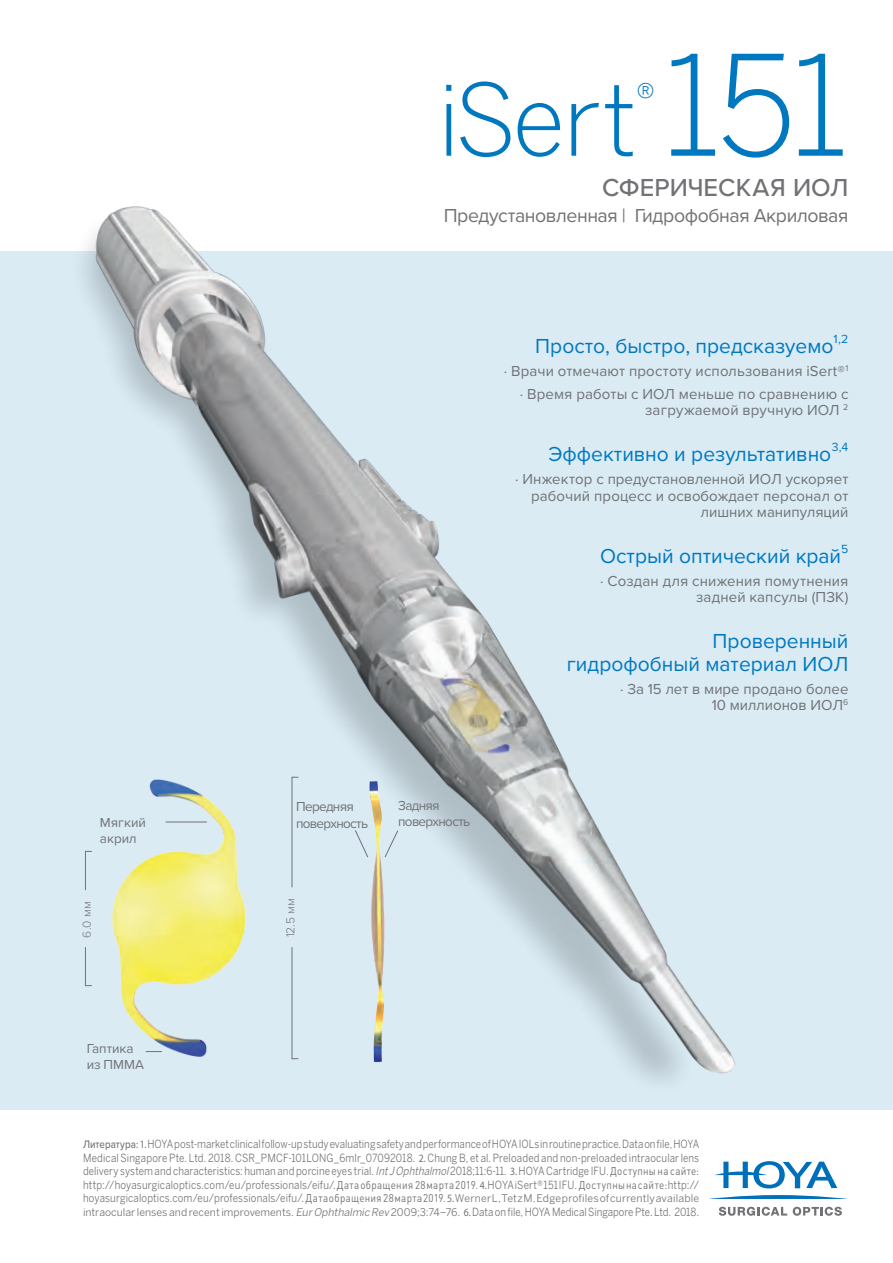
<style>
.page{position:relative;width:893px;height:1263px;background:#fff}
.page>*{position:absolute;margin:0;border:0;box-sizing:border-box;transform-origin:0 0}
.t1{font:300 137.85px "Benton Sans";color:#0078c0}
.t2{font:300 98.4px "Benton Sans";letter-spacing:-.035em;color:#0078c0}
.t3{font:300 33.3px "Benton Sans";color:#0078c0}
.t4{font:500 25.5px "Proxima Nova";color:#717275}
.t5{font:21px/22.8px "Proxima Nova";color:#0078c0;text-align:right}
.t6{font:19.5px "Proxima Nova";letter-spacing:-.025em;color:#717275}
.t7{font:15px/16.5px "Proxima Nova";letter-spacing:.005em;color:#717275;text-align:right}
.t8{font:13.5px/16.2px "Proxima Nova";letter-spacing:-.05em;color:#717275}
.t9{font:13.5px/16.2px "Proxima Nova";color:#717275}
.t10{font:12.3px "Proxima Nova";color:#0078c0}
.t11{font:300 12px "Proxima Nova";color:#717275}
.t12{font:11.25px/13.5px "Benton Sans";letter-spacing:.015em;color:#717275;text-align:justify;scale:.87 1}
.t13{font:10.5px "Benton Sans";color:#717275}
.s1{font-family:"Proxima Nova";font-weight:500}
.s2{font-family:"Myriad Pro"}
.s3{font-style:italic}
.s4{font-family:"DIN Pro"}
.s5{font-size:10.5px}
.s6{font-family:"Myriad Pro";font-size:11.25px}
.s7{font-size:11.25px}
</style>
<div class="page">
<div style="left:0;top:251px;width:893px;height:859px;background:#daebf4"></div>
<img style="left:83px;top:206px;width:653px;height:875px">
<svg style="left:715px;top:1161px;width:122px;height:27px"></svg>
<svg style="left:719px;top:1207px;width:68px;height:9px"></svg>
<svg style="left:793px;top:1207px;width:49px;height:9px"></svg>
<svg style="left:708px;top:1195px;width:140px;height:4px"></svg>
<svg style="left:355px;top:830px;width:8px;height:27px"></svg>
<svg style="left:394px;top:830px;width:4px;height:27px"></svg>
<svg style="left:85px;top:947px;width:7px;height:39px"></svg>
<svg style="left:85px;top:851px;width:7px;height:39px"></svg>
<svg style="left:292px;top:947px;width:7px;height:112px"></svg>
<svg style="left:292px;top:777px;width:7px;height:111px"></svg>
<img style="left:103px;top:751px;width:150px;height:330px">
<img style="left:363px;top:779px;width:31px;height:289px">
<h1 class="t1" style="left:662px;top:24px;width:188px">151</h1>
<h3 class="t4" style="left:602px;top:169px;width:248px">СФЕРИЧЕСКАЯ ИОЛ</h3>
<h3 class="t6" style="left:444px;top:201px;width:406px">Предустановленная | Гидрофобная Акриловая</h3>
<h2 class="t2" style="left:438px;top:62px;width:201px">iSert</h2>
<h3 class="t3" style="left:636px;top:76px;width:20px">®</h3>
<p class="t9" style="left:100px;top:814px;width:47px">Мягкий акрил</p>
<p class="t11" style="left:78px;top:938px;width:38px;rotate:-90deg">6.0 мм</p>
<p class="t9" style="left:87px;top:1039px;width:59px">Гаптика из ПММА</p>
<h3 class="t5" style="left:535px;top:334px;width:300px">Просто, быстро, предсказуемо</h3>
<p class="t10" style="left:833px;top:330px;width:16px">1,2</p>
<h3 class="t7" style="left:504px;top:359px;width:346px;line-height:23px">· Врачи отмечают простоту использования iSert®<sup>1 </sup>· Время работы с ИОЛ меньше по сравнению с</h3>
<h3 class="t7" style="left:645px;top:401px;width:205px">загружаемой вручную ИОЛ <sup>2</sup></h3>
<h3 class="t5" style="left:548px;top:442px;width:284px">Эффективно и результативно</h3>
<p class="t10" style="left:832px;top:438px;width:18px">3,4</p>
<h3 class="t7" style="left:515px;top:470px;width:335px">· Инжектор с предустановленной ИОЛ ускоряет рабочий процесс и освобождает персонал от лишних манипуляций</h3>
<h3 class="t5" style="left:600px;top:543px;width:243px">Острый оптический край</h3>
<p class="t10" style="left:841px;top:539px;width:9px">5</p>
<h3 class="t7" style="left:600px;top:572px;width:250px">· Создан для снижения помутнения задней капсулы (ПЗК)</h3>
<h3 class="t5" style="left:567px;top:629px;width:283px">Проверенный<br>гидрофобный материал ИОЛ</h3>
<h3 class="t7" style="left:620px;top:680px;width:230px">· За 15 лет в мире продано более<br>10 миллионов ИОЛ<sup>6</sup></h3>
<p class="t8" style="left:296px;top:798px;width:73px">Передняя поверхность</p>
<p class="t8" style="left:398px;top:797px;width:73px">Задняя поверхность</p>
<p class="t11" style="left:282px;top:937px;width:41px;rotate:-90deg">12.5 мм</p>
<p class="t12" style="left:83px;top:1137px;width:710px"><span class="s1">Литература</span><span class="s2">: 1.</span> HOYA post-market clinical follow-up study evaluating safety and performance of HOYA IOLs in routine practice. Data on file, HOYA Medical Singapore Pte. Ltd. 2018. CSR_PMCF-101LONG_6mlr_07092018. <span class="s2">2.</span> Chung B, et al. Preloaded and non-preloaded intraocular lens delivery system and characteristics: human and porcine eyes trial. <span class="s3">IntJOphthalmol</span>2018;11:6-11. <span class="s2">3.</span> HOYA Cartridge IFU. <span class="s4">Доступны на сайте: </span>http://hoyasurgicaloptics.com/eu/professionals/eifu/. <span class="s4">Дата обращения 28 марта 2019</span>. <span class="s2">4.</span> HOYA iSert® 151 IFU. <span class="s4">Доступны на сайте:</span>http:// hoyasurgicaloptics.com/eu/professionals/eifu/. <span class="s4">Дата обращения 28 марта 2019</span>. <span class="s2">5.</span> <span class="s5">Werner L, Tetz M. Edge profiles of currently available</span></p>
<p class="t13" style="left:83px;top:1206px;width:618px">intraocular lenses and recent improvements. <span class="s3">EurOphthalmic Rev</span> 2009;3:74–76. <span class="s6">6.</span> <span class="s7">Data on file, HOYA Medical Singapore Pte. Ltd. 2018.</span></p>
</div>
